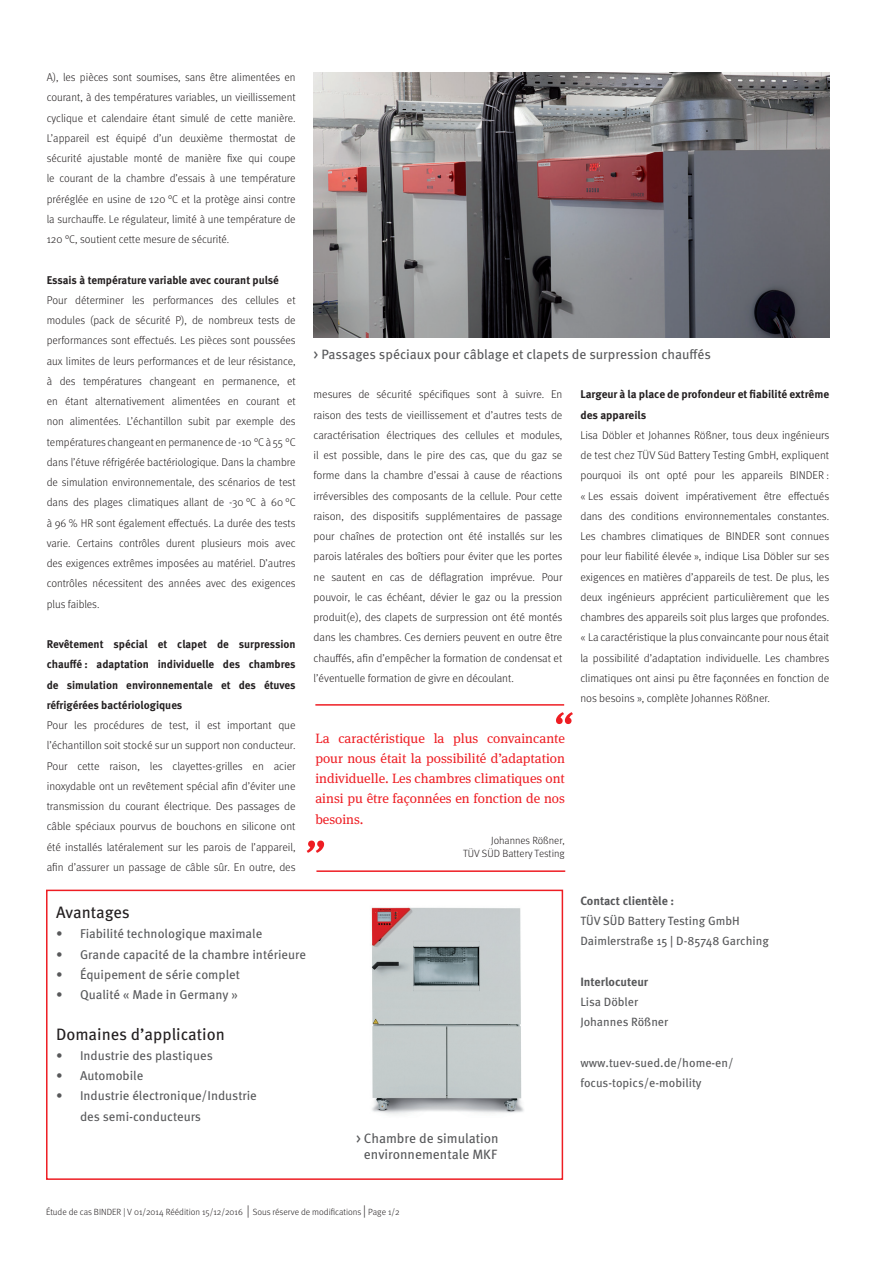
<style>
.page{position:relative;width:893px;height:1263px;background:#fff}
.page>*{position:absolute;margin:0;border:0;box-sizing:border-box;transform-origin:0 0}
.t1{font:16.5px "Meta Pro";color:#231f20}
.t2{font:13.5px/20.2px "Meta Serif OT";color:#ee1d23;text-align:justify}
.t3{font:13.5px/16.2px "Meta Pro";color:#57585a;text-align:center}
.t4{font:12.75px/20.2px "Meta Pro";color:#57585a}
.t5{font:12px/20.2px "Meta Pro";color:#57585a}
.t6{font:700 12px "Meta Pro";color:#57585a}
.t7{font:300 11.25px/20.2px "Meta Pro";color:#231f20;text-align:justify}
.t8{font:700 11.25px/20.2px "Meta Pro";letter-spacing:-.005em;color:#231f20;text-align:justify}
.t9{font:300 10.5px/13.5px "Meta Pro";color:#231f20;text-align:right}
.t10{font:300 9px "Meta Pro";color:#231f20}
.s1{font-size:12.75px}
</style>
<div class="page">
<div style="left:46px;top:890px;width:517px;height:290px;border:2px solid #ee1d23"></div>
<img style="left:314px;top:72px;width:515px;height:266px">
<hr style="left:316px;top:870px;width:249px;height:2px;background:#ee1d23">
<svg style="left:307px;top:840px;width:17px;height:13px"></svg>
<svg style="left:556px;top:712px;width:17px;height:12px"></svg>
<hr style="left:315px;top:704px;width:249px;height:2px;background:#ee1d23">
<img style="left:371px;top:907px;width:153px;height:208px">
<p class="t7" style="left:47px;top:66px;width:250px">A), les pièces sont soumises, sans être alimentées en courant, à des températures variables, un vieillissement cyclique et calendaire étant simulé de cette manière.<br>L’appareil est équipé d’un deuxième thermostat de sécurité ajustable monté de manière fixe qui coupe le courant de la chambre d’essais à une température préréglée en usine de 120 °C et la protège ainsi contre la surchauffe. Le régulateur, limité à une température de 120 °C, soutient cette mesure de sécurité.</p>
<p class="t8" style="left:47px;top:269px;width:234px">Essais à température variable avec courant pulsé</p>
<p class="t7" style="left:47px;top:289px;width:250px">Pour déterminer les performances des cellules et modules (pack de sécurité P), de nombreux tests de performances sont effectués. Les pièces sont poussées aux limites de leurs performances et de leur résistance, à des températures changeant en permanence, et en étant alternativement alimentées en courant et non alimentées. L’échantillon subit par exemple des températures changeant en permanence de -10 °C à 55 °C dans l’étuve réfrigérée bactériologique. Dans la chambre de simulation environnementale, des scénarios de test dans des plages climatiques allant de -30 °C à 60 °C à 96 % HR sont également effectués. La durée des tests varie. Certains contrôles durent plusieurs mois avec des exigences extrêmes imposées au matériel. D’autres contrôles nécessitent des années avec des exigences plus faibles.</p>
<p class="t8" style="left:47px;top:633px;width:250px">Revêtement spécial et clapet de surpression chauffé : adaptation individuelle des chambres de simulation environnementale et des étuves réfrigérées bactériologiques</p>
<p class="t7" style="left:47px;top:714px;width:250px">Pour les procédures de test, il est important que l’échantillon soit stocké sur un support non conducteur.<br>Pour cette raison, les clayettes-grilles en acier inoxydable ont un revêtement spécial afin d’éviter une transmission du courant électrique. Des passages de câble spéciaux pourvus de bouchons en silicone ont été installés latéralement sur les parois de l’appareil, afin d’assurer un passage de câble sûr. En outre, des</p>
<p class="t3" style="left:314px;top:346px;width:399px">&gt; Passages spéciaux pour câblage et clapets de surpression chauffés</p>
<p class="t7" style="left:314px;top:384px;width:250px">mesures de sécurité spécifiques sont à suivre. En raison des tests de vieillissement et d’autres tests de caractérisation électriques des cellules et modules, il est possible, dans le pire des cas, que du gaz se forme dans la chambre d’essai à cause de réactions irréversibles des composants de la cellule. Pour cette raison, des dispositifs supplémentaires de passage pour chaînes de protection ont été installés sur les parois latérales des boîtiers pour éviter que les portes ne sautent en cas de déflagration imprévue. Pour pouvoir, le cas échéant, dévier le gaz ou la pression produit(e), des clapets de surpression ont été montés dans les chambres. Ces derniers peuvent en outre être chauffés, afin d’empêcher la formation de condensat et l’éventuelle formation de givre en découlant.</p>
<p class="t2" style="left:315px;top:728px;width:251px">La caractéristique la plus convaincante pour nous était la possibilité d’adaptation individuelle. Les chambres climatiques ont ainsi pu être façonnées en fonction de nos besoins.</p>
<p class="t9" style="left:463px;top:833px;width:103px">Johannes Rößner,<br>TÜV SÜD Battery Testing</p>
<p class="t8" style="left:580px;top:384px;width:250px">Largeur à la place de profondeur et fiabilité extrême des appareils</p>
<p class="t7" style="left:580px;top:424px;width:250px">Lisa Döbler et Johannes Rößner, tous deux ingénieurs de test chez TÜV Süd Battery Testing GmbH, expliquent pourquoi ils ont opté pour les appareils BINDER : « Les essais doivent impérativement être effectués dans des conditions environnementales constantes.<br>Les chambres climatiques de BINDER sont connues pour leur fiabilité élevée », indique Lisa Döbler sur ses exigences en matières d’appareils de test. De plus, les deux ingénieurs apprécient particulièrement que les chambres des appareils soit plus larges que profondes. « La caractéristique la plus convaincante pour nous était la possibilité d’adaptation individuelle. Les chambres climatiques ont ainsi pu être façonnées en fonction de nos besoins », complète Johannes Rößner.</p>
<h1 class="t1" style="left:56px;top:900px;width:75px">Avantages</h1>
<p class="t4" style="left:56px;top:923px;width:208px">• Fiabilité technologique maximale</p>
<p class="t4" style="left:56px;top:943px;width:251px">• Grande capacité de la chambre intérieure</p>
<p class="t4" style="left:56px;top:963px;width:185px">• Équipement de série complet</p>
<p class="t4" style="left:56px;top:984px;width:183px">• Qualité « Made in Germany »</p>
<h1 class="t1" style="left:56px;top:1021px;width:170px">Domaines d’application</h1>
<p class="t4" style="left:56px;top:1044px;width:158px">• Industrie des plastiques</p>
<p class="t4" style="left:56px;top:1065px;width:89px">• Automobile</p>
<p class="t4" style="left:80px;top:1085px;width:178px;text-indent:-24px">• Industrie électronique/Industrie des semi-conducteurs</p>
<p class="t3" style="left:356px;top:1129px;width:144px">&gt; Chambre de simulation environnementale MKF</p>
<p class="t6" style="left:580px;top:891px;width:95px">Contact clientèle :</p>
<p class="t5" style="left:580px;top:910px;width:190px">TÜV SÜD Battery Testing GmbH<br>Daimlerstraße 15 | D-85748 Garching</p>
<p class="t6" style="left:580px;top:972px;width:69px">Interlocuteur</p>
<p class="t5" style="left:580px;top:991px;width:89px">Lisa Döbler<br>Johannes Rößner</p>
<p class="t5" style="left:580px;top:1051px;width:155px">www.tuev-sued.de/home-en/ focus-topics/e-mobility</p>
<p class="t10" style="left:46px;top:1205px;width:355px">Étude de cas BINDER | V 01/2014 Réédition 15/12/2016 <span class="s1">|</span> Sous réserve de modifications <span class="s1">|</span> Page 1/2</p>
</div>
